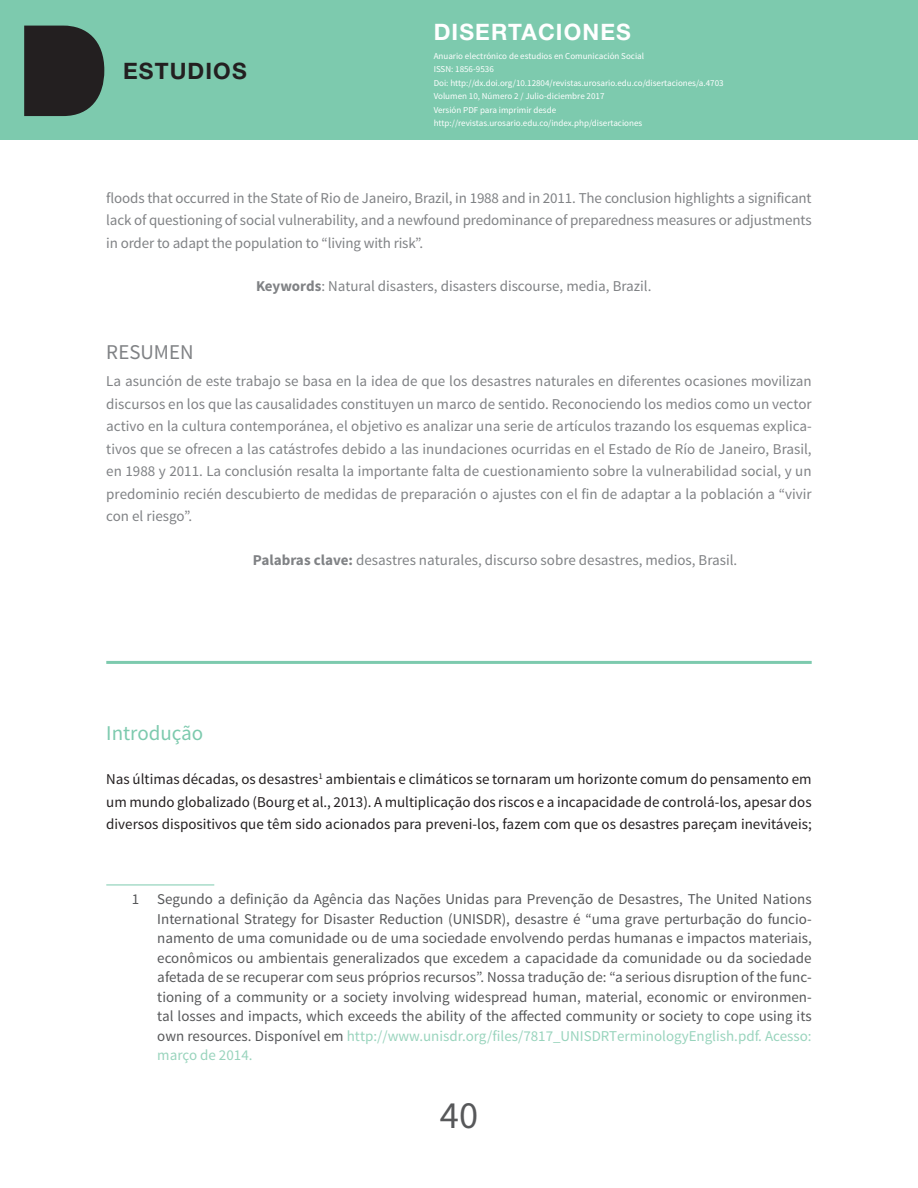
<style>
.page{position:relative;width:918px;height:1188px;background:#fff}
.page>*{position:absolute;margin:0;border:0;box-sizing:border-box;transform-origin:0 0}
.t1{font:38.4px "Source Sans Pro";color:#57585a}
.t2{font:700 22.65px "Helvetica Neue LT Std";letter-spacing:.05em;color:#fff}
.t3{font:700 22.65px "Helvetica Neue LT Std";letter-spacing:.05em;color:#231f20}
.T2{font:21px "Source Sans Pro";color:#7dcaae}
.T_Abstract{font:21px "Source Sans Pro";color:#808285}
.nota_al_pie{font:15px/19.5px "Source Sans Pro";color:#57585a;text-align:justify}
.Texto_Resumo{font:15px/22.5px "Source Sans Pro";color:#808285;text-align:justify}
.p1{font:15px/22.5px "Source Sans Pro";color:#231f20;text-align:justify}
.Texto_abstract{font:15px/22.5px "Source Sans Pro";letter-spacing:-.01em;color:#808285;text-align:justify}
.PC_abstract{font:15px "Source Sans Pro";color:#808285}
.t4{font:9px/13.5px "Source Sans Pro";color:#fff}
.s1{font-style:inherit}
.s2{font-weight:700}
.s3{color:#99d4bd}
</style>
<div class="page">
<div style="left:0;top:0;width:918px;height:139px;background:#7dcaae"></div>
<svg style="left:24px;top:26px;width:80px;height:90px;background:#2b2e2d"></svg>
<hr style="left:106px;top:661px;width:706px;height:3px;background:#7dcaae">
<hr style="left:106px;top:885px;width:108px;height:1px;background:#7dcaae">
<h2 class="t3" style="left:123px;top:57px;width:125px">ESTUDIOS</h2>
<h2 class="t2" style="left:434px;top:18px;width:199px">DISERTACIONES</h2>
<p class="t4" style="left:434px;top:49px;width:292px">Anuario electrónico de estudios en Comunicación Social<br><span class="s1">ISSN</span>: 1856-9536<br>Doi: http://dx.doi.org/10.12804/revistas.urosario.edu.co/disertaciones/a.4703<br>Volumen 10, Número 2 / Julio-diciembre 2017<br>Versión <span class="s1">PDF</span> para imprimir desde http://revistas.urosario.edu.co/index.php/disertaciones</p>
<p class="Texto_abstract" style="left:106px;top:187px;width:707px">floods that occurred in the State of Rio de Janeiro, Brazil, in 1988 and in 2011. The conclusion highlights a significant lack of questioning of social vulnerability, and a newfound predominance of preparedness measures or adjustments in order to adapt the population to “living with risk”.</p>
<p class="PC_abstract" style="left:256px;top:277px;width:397px"><span class="s2">Keywords</span>: Natural disasters, disasters discourse, media, Brazil.</p>
<p class="T_Abstract" style="left:106px;top:339px;width:89px">RESUMEN</p>
<p class="Texto_Resumo" style="left:106px;top:370px;width:707px">La asunción de este trabajo se basa en la idea de que los desastres naturales en diferentes ocasiones movilizan discursos en los que las causalidades constituyen un marco de sentido. Reconociendo los medios como un vector activo en la cultura contemporánea, el objetivo es analizar una serie de artículos trazando los esquemas explica&shy;tivos que se ofrecen a las catástrofes debido a las inundaciones ocurridas en el Estado de Río de Janeiro, Brasil, en 1988 y 2011. La conclusión resalta la importante falta de cuestionamiento sobre la vulnerabilidad social, y un predominio recién descubierto de medidas de preparación o ajustes con el fin de adaptar a la población a “vivir con el riesgo”.</p>
<p class="PC_abstract" style="left:253px;top:551px;width:486px"><span class="s2">Palabras clave:</span> desastres naturales, discurso sobre desastres, medios, Brasil.</p>
<p class="T2" style="left:106px;top:720px;width:99px">Introdução</p>
<p class="p1" style="left:106px;top:768px;width:707px">Nas últimas décadas, os desastres<sup>1</sup> ambientais e climáticos se tornaram um horizonte comum do pensamento em um mundo globalizado (Bourg et al., 2013). A multiplicação dos riscos e a incapacidade de controlá-los, apesar dos diversos dispositivos que têm sido acionados para preveni-los, fazem com que os desastres pareçam inevitáveis;</p>
<p class="nota_al_pie" style="left:157px;top:890px;width:656px;text-indent:-26px">1 Segundo a definição da Agência das Nações Unidas para Prevenção de Desastres, The United Nations International Strategy for Disaster Reduction (<span class="s1">UNISDR</span>), desastre é “uma grave perturbação do funcio&shy;namento de uma comunidade ou de uma sociedade envolvendo perdas humanas e impactos materiais, econômicos ou ambientais generalizados que excedem a capacidade da comunidade ou da sociedade afetada de se recuperar com seus próprios recursos”. Nossa tradução de: “a serious disruption of the func&shy;tioning of a community or a society involving widespread human, material, economic or environmen&shy;tal losses and impacts, which exceeds the ability of the affected community or society to cope using its own resources. Disponível em <span class="s3">http://www.unisdr.org/files/7817_</span><span class="s3">UNISDRT</span><span class="s3">erminologyEnglish.pdf. Acesso: março de 2014.</span></p>
<h1 class="t1" style="left:440px;top:1092px;width:40px">40</h1>
</div>
